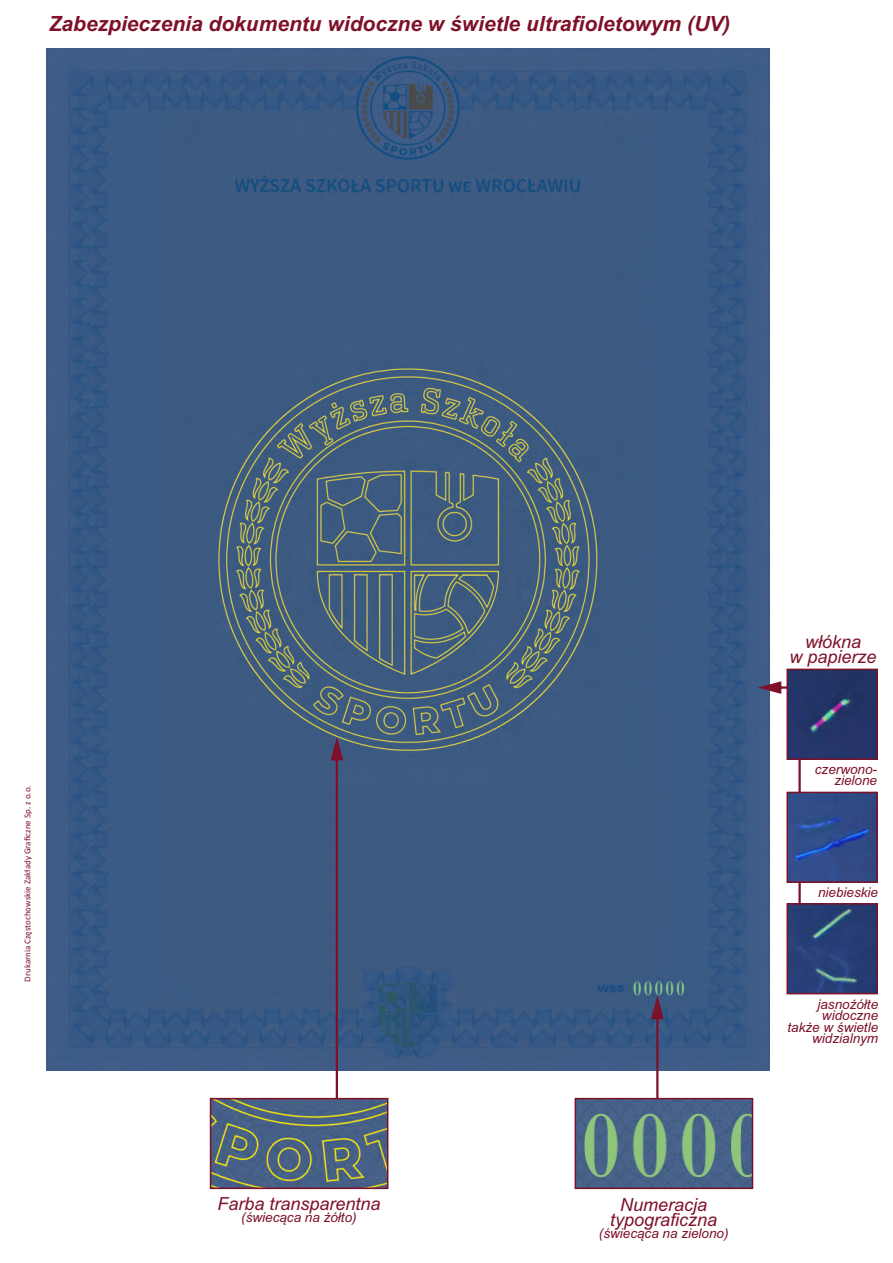
<style>
.page{position:relative;width:893px;height:1263px;background:#fff}
.page>*{position:absolute;margin:0;border:0;box-sizing:border-box;transform-origin:0 0}
.t1{font:italic 700 21px "Arial";color:#7e1028}
.t2{font:italic 18px/15px "Arial";color:#7e1028;text-align:center}
.t3{font:italic 13.5px/11.2px "Arial";color:#7e1028;text-align:right}
.t4{font:9px "Calibri";color:#7e1028}
</style>
<div class="page">
<img style="left:47px;top:49px;width:723px;height:1022px">
<img style="left:213px;top:1101px;width:172px;height:85px">
<div style="left:210px;top:1098px;width:178px;height:91px;border:2px solid #7e1028"></div>
<svg style="left:793px;top:760px;width:13px;height:143px"></svg>
<div style="left:789px;top:672px;width:86px;height:85px;background:#233468"></div>
<div style="left:786px;top:669px;width:92px;height:91px;border:2px solid #7e1028"></div>
<img style="left:789px;top:795px;width:86px;height:85px">
<div style="left:786px;top:792px;width:92px;height:91px;border:2px solid #7e1028"></div>
<img style="left:789px;top:906px;width:86px;height:85px">
<div style="left:786px;top:903px;width:92px;height:91px;border:2px solid #7e1028"></div>
<svg style="left:758px;top:681px;width:29px;height:13px"></svg>
<svg style="left:331px;top:737px;width:12px;height:361px;background:#565475"></svg>
<img style="left:578px;top:1101px;width:172px;height:85px">
<div style="left:575px;top:1098px;width:178px;height:91px;border:2px solid #7e1028"></div>
<svg style="left:651px;top:996px;width:13px;height:102px"></svg>
<h1 class="t1" style="left:49px;top:16px;width:683px">Zabezpieczenia dokumentu widoczne w świetle ultrafioletowym (UV)</h1>
<p class="t4" style="left:24px;top:982px;width:198px;rotate:-90deg">Drukarnia Częstochowskie Zakłady Graficzne Sp. z o.o.</p>
<h2 class="t2" style="left:217px;top:1198px;width:165px">Farba transparentna</h2>
<p class="t3" style="left:241px;top:1213px;width:117px">(świecąca na żółto)</p>
<h2 class="t2" style="left:789px;top:636px;width:89px">włókna<br>w papierze</h2>
<p class="t3" style="left:815px;top:765px;width:64px">czerwono&shy;zielone</p>
<p class="t3" style="left:818px;top:887px;width:62px">niebieskie</p>
<p class="t3" style="left:787px;top:1000px;width:92px">jasnożółte widoczne także w świetle widzialnym</p>
<h2 class="t2" style="left:610px;top:1198px;width:109px">Numeracja typograficzna</h2>
<p class="t3" style="left:599px;top:1229px;width:131px">(świecąca na zielono)</p>
</div>
